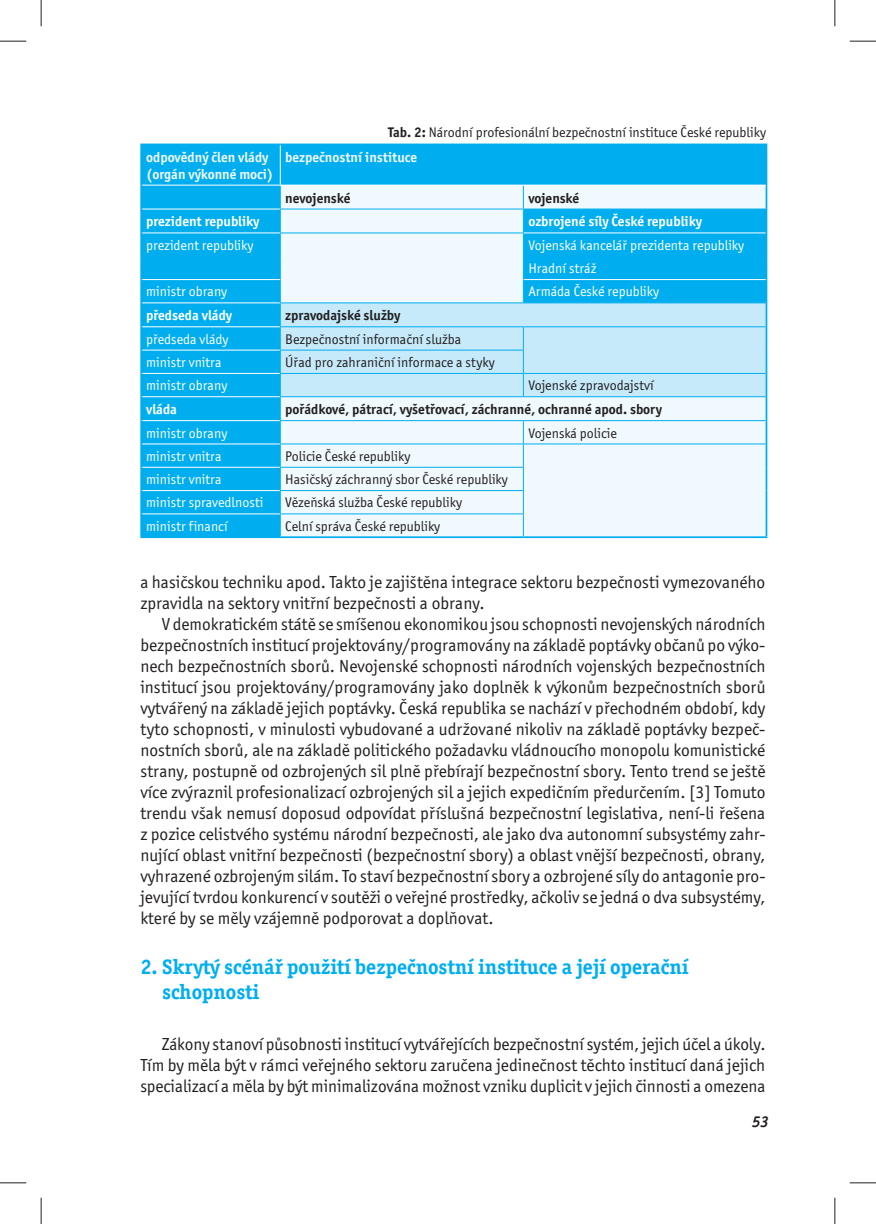
<style>
.page{position:relative;width:876px;height:1224px;background:#fff}
.page>*{position:absolute;margin:0;border:0;box-sizing:border-box;transform-origin:0 0}
.t1{font:700 21px/25.2px "Officina Ser Itc TEE";color:#00aeef}
.t2{font:17.5px/21px "Officina San Itc TEE";color:#231f20;text-align:justify}
.t3{font:italic 700 15.75px "Officina Ser Itc TEE";color:#231f20}
.t4{font:14px "Officina San Itc TEE";color:#231f20}
.t5{font:14px/23.3px "Officina San Itc TEE";color:#fff}
.t6{font:700 14px "Officina San Itc TEE";color:#231f20}
.t7{font:700 14px "Officina San Itc TEE";color:#fff}
.t8{font:700 14px/16.8px "Officina San Itc TEE";color:#f0f9fd}
.s1{font-weight:700}
</style>
<div class="page">
<div style="left:142px;top:145px;width:624px;height:391px;background:#00aeef"></div>
<svg style="left:281px;top:186px;width:485px;height:350px;fill:#f0f9fd"></svg>
<div style="left:281px;top:303px;width:485px;height:93px;background:#c6eafa"></div>
<hr style="left:280px;top:208px;width:243px;height:1px;background:#00aeef">
<hr style="left:523px;top:208px;width:243px;height:1px;background:#00aeef">
<hr style="left:280px;top:232px;width:244px;height:1px;background:#00aeef">
<svg style="left:523px;top:186px;width:1px;height:116px"></svg>
<hr style="left:280px;top:302px;width:243px;height:1px;background:#00aeef">
<hr style="left:523px;top:302px;width:243px;height:1px;background:#00aeef">
<hr style="left:280px;top:326px;width:243px;height:1px;background:#00aeef">
<hr style="left:523px;top:326px;width:243px;height:1px;background:#00aeef">
<hr style="left:280px;top:349px;width:244px;height:1px;background:#00aeef">
<hr style="left:280px;top:373px;width:243px;height:1px;background:#00aeef">
<hr style="left:523px;top:373px;width:243px;height:1px;background:#00aeef">
<svg style="left:523px;top:327px;width:1px;height:69px"></svg>
<hr style="left:280px;top:396px;width:243px;height:1px;background:#00aeef">
<hr style="left:523px;top:396px;width:243px;height:1px;background:#00aeef">
<hr style="left:280px;top:420px;width:243px;height:1px;background:#00aeef">
<hr style="left:523px;top:420px;width:243px;height:1px;background:#00aeef">
<hr style="left:280px;top:443px;width:243px;height:1px;background:#00aeef">
<hr style="left:523px;top:443px;width:243px;height:1px;background:#00aeef">
<hr style="left:280px;top:467px;width:244px;height:1px;background:#00aeef">
<hr style="left:280px;top:490px;width:244px;height:1px;background:#00aeef">
<hr style="left:280px;top:513px;width:244px;height:1px;background:#00aeef">
<svg style="left:280px;top:186px;width:1px;height:350px"></svg>
<svg style="left:523px;top:421px;width:1px;height:115px"></svg>
<hr style="left:140px;top:143px;width:140px;height:2px;background:#00aeef">
<hr style="left:140px;top:145px;width:2px;height:40px;background:#00aeef">
<hr style="left:280px;top:143px;width:487px;height:2px;background:#00aeef">
<hr style="left:766px;top:145px;width:1px;height:40px;background:#00aeef">
<hr style="left:140px;top:185px;width:2px;height:24px;background:#00aeef">
<hr style="left:140px;top:209px;width:2px;height:24px;background:#00aeef">
<hr style="left:140px;top:233px;width:2px;height:23px;background:#00aeef">
<hr style="left:140px;top:256px;width:2px;height:23px;background:#00aeef">
<hr style="left:140px;top:279px;width:2px;height:24px;background:#00aeef">
<hr style="left:140px;top:303px;width:2px;height:24px;background:#00aeef">
<hr style="left:140px;top:327px;width:2px;height:23px;background:#00aeef">
<hr style="left:140px;top:350px;width:2px;height:23px;background:#00aeef">
<hr style="left:140px;top:373px;width:2px;height:23px;background:#00aeef">
<hr style="left:140px;top:396px;width:2px;height:24px;background:#00aeef">
<hr style="left:140px;top:420px;width:2px;height:24px;background:#00aeef">
<hr style="left:140px;top:444px;width:2px;height:23px;background:#00aeef">
<svg style="left:766px;top:185px;width:1px;height:351px"></svg>
<hr style="left:523px;top:536px;width:244px;height:2px;background:#00aeef">
<hr style="left:140px;top:467px;width:2px;height:23px;background:#00aeef">
<hr style="left:140px;top:490px;width:2px;height:24px;background:#00aeef">
<hr style="left:140px;top:514px;width:2px;height:22px;background:#00aeef">
<hr style="left:140px;top:536px;width:383px;height:2px;background:#00aeef">
<hr style="left:142px;top:208px;width:138px;height:1px;background:#fff">
<hr style="left:142px;top:232px;width:138px;height:1px;background:#fff">
<hr style="left:142px;top:279px;width:138px;height:1px;background:#fff">
<hr style="left:142px;top:302px;width:138px;height:1px;background:#fff">
<hr style="left:142px;top:326px;width:138px;height:1px;background:#fff">
<hr style="left:142px;top:349px;width:138px;height:1px;background:#fff">
<hr style="left:142px;top:373px;width:138px;height:1px;background:#fff">
<hr style="left:142px;top:396px;width:138px;height:1px;background:#fff">
<hr style="left:142px;top:420px;width:138px;height:1px;background:#fff">
<hr style="left:142px;top:443px;width:138px;height:1px;background:#fff">
<hr style="left:142px;top:467px;width:138px;height:1px;background:#fff">
<hr style="left:142px;top:490px;width:138px;height:1px;background:#fff">
<hr style="left:142px;top:513px;width:138px;height:1px;background:#fff">
<hr style="left:280px;top:145px;width:1px;height:40px;background:#fff">
<hr style="left:142px;top:185px;width:624px;height:1px;background:#fff">
<hr style="left:524px;top:232px;width:242px;height:1px;background:#fff">
<hr style="left:524px;top:279px;width:242px;height:1px;background:#fff">
<svg style="left:0;top:41px;width:26px;height:1px"></svg>
<svg style="left:850px;top:41px;width:26px;height:1px"></svg>
<svg style="left:0;top:1182px;width:26px;height:1px"></svg>
<svg style="left:850px;top:1182px;width:26px;height:1px"></svg>
<svg style="left:41px;top:0;width:1px;height:26px"></svg>
<svg style="left:41px;top:1197px;width:1px;height:26px"></svg>
<svg style="left:835px;top:0;width:1px;height:26px"></svg>
<svg style="left:835px;top:1197px;width:1px;height:26px"></svg>
<p class="t4" style="left:388px;top:126px;width:379px"><span class="s1">Tab. 2:</span> Národní profesionální bezpečnostní instituce České republiky</p>
<p class="t8" style="left:146px;top:150px;width:129px">odpovědný člen vlády (orgán výkonné moci)</p>
<p class="t8" style="left:285px;top:150px;width:134px">bezpečnostní instituce</p>
<p class="t6" style="left:285px;top:192px;width:67px">nevojenské</p>
<p class="t6" style="left:528px;top:192px;width:52px">vojenské</p>
<p class="t7" style="left:146px;top:216px;width:115px">prezident republiky</p>
<p class="t7" style="left:528px;top:216px;width:175px">ozbrojené síly České republiky</p>
<p class="t5" style="left:146px;top:234px;width:109px">prezident republiky</p>
<p class="t5" style="left:528px;top:234px;width:217px">Vojenská kancelář prezidenta republiky<br>Hradní stráž</p>
<p class="t5" style="left:146px;top:281px;width:83px">ministr obrany</p>
<p class="t5" style="left:528px;top:281px;width:132px">Armáda České republiky</p>
<p class="t7" style="left:146px;top:310px;width:88px">předseda vlády</p>
<p class="t6" style="left:285px;top:310px;width:117px">zpravodajské služby</p>
<p class="t5" style="left:146px;top:328px;width:84px">předseda vlády</p>
<p class="t4" style="left:285px;top:333px;width:177px">Bezpečnostní informační služba</p>
<p class="t5" style="left:146px;top:351px;width:77px">ministr vnitra</p>
<p class="t4" style="left:285px;top:356px;width:211px">Úřad pro zahraniční informace a styky</p>
<p class="t5" style="left:146px;top:375px;width:83px">ministr obrany</p>
<p class="t4" style="left:528px;top:380px;width:127px">Vojenské zpravodajství</p>
<p class="t7" style="left:146px;top:404px;width:32px">vláda</p>
<p class="t6" style="left:285px;top:404px;width:378px">pořádkové, pátrací, vyšetřovací, záchranné, ochranné apod. sbory</p>
<p class="t5" style="left:146px;top:422px;width:83px">ministr obrany</p>
<p class="t4" style="left:528px;top:427px;width:90px">Vojenská policie</p>
<p class="t5" style="left:146px;top:445px;width:77px">ministr vnitra</p>
<p class="t4" style="left:285px;top:450px;width:127px">Policie České republiky</p>
<p class="t5" style="left:146px;top:468px;width:77px">ministr vnitra</p>
<p class="t4" style="left:285px;top:474px;width:224px">Hasičský záchranný sbor České republiky</p>
<p class="t5" style="left:146px;top:492px;width:119px">ministr spravedlnosti</p>
<p class="t4" style="left:285px;top:497px;width:178px">Vězeňská služba České republiky</p>
<p class="t5" style="left:146px;top:515px;width:83px">ministr financí</p>
<p class="t4" style="left:285px;top:520px;width:157px">Celní správa České republiky</p>
<p class="t2" style="left:140px;top:572px;width:626px">a hasičskou techniku apod. Takto je zajištěna integrace sektoru bezpečnosti vymezovaného zpravidla na sektory vnitřní bezpečnosti a obrany.</p>
<p class="t2" style="left:140px;top:614px;width:627px;text-indent:21px">V demokratickém státě se smíšenou ekonomikou jsou schopnosti nevojenských národních bezpečnostních institucí projektovány/programovány na základě poptávky občanů po výko&shy;nech bezpečnostních sborů. Nevojenské schopnosti národních vojenských bezpečnostních institucí jsou projektovány/programovány jako doplněk k výkonům bezpečnostních sborů vytvářený na základě jejich poptávky. Česká republika se nachází v přechodném období, kdy tyto schopnosti, v minulosti vybudované a udržované nikoliv na základě poptávky bezpeč&shy;nostních sborů, ale na základě politického požadavku vládnoucího monopolu komunistické strany, postupně od ozbrojených sil plně přebírají bezpečnostní sbory. Tento trend se ještě více zvýraznil profesionalizací ozbrojených sil a jejich expedičním předurčením. [3] Tomuto trendu však nemusí doposud odpovídat příslušná bezpečnostní legislativa, není-li řešena z pozice celistvého systému národní bezpečnosti, ale jako dva autonomní subsystémy zahr&shy;nující oblast vnitřní bezpečnosti (bezpečnostní sbory) a oblast vnější bezpečnosti, obrany, vyhrazené ozbrojeným silám. To staví bezpečnostní sbory a ozbrojené síly do antagonie pro&shy;jevující tvrdou konkurencí v soutěži o veřejné prostředky, ačkoliv se jedná o dva subsystémy, které by se měly vzájemně podporovat a doplňovat.</p>
<p class="t1" style="left:162px;top:956px;width:528px;text-indent:-22px">2. Skrytý scénář použití bezpečnostní instituce a její operační schopnosti</p>
<p class="t2" style="left:140px;top:1034px;width:627px;text-indent:21px">Zákony stanoví působnosti institucí vytvářejících bezpečnostní systém, jejich účel a úkoly.<br>Tím by měla být v rámci veřejného sektoru zaručena jedinečnost těchto institucí daná jejich specializací a měla by být minimalizována možnost vzniku duplicit v jejich činnosti a omezena</p>
<p class="t3" style="left:752px;top:1115px;width:18px">53</p>
</div>
